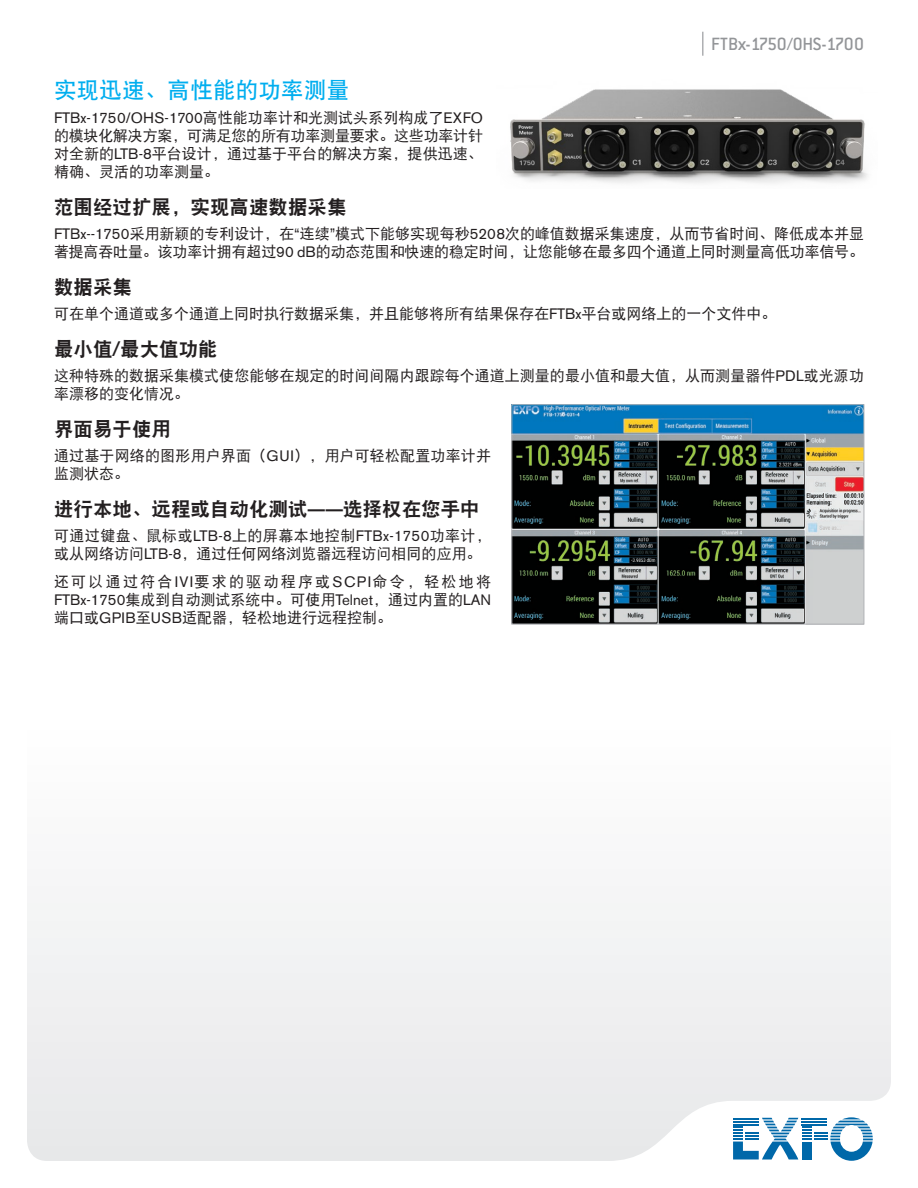
<style>
.page{position:relative;width:918px;height:1188px;background:#fff}
.page>*{position:absolute;margin:0;border:0;box-sizing:border-box;transform-origin:0 0}
.t1{font:22.5px "DF Hei W7";letter-spacing:.01em;color:#00aeef}
.t2{font:19.5px "DF Hei W9";color:#231f20}
.t3{font:500 19.5px "Conduit ITC";letter-spacing:-.02em;color:#939598}
.t4{font:15px/18px "DF Hei W5";color:#231f20}
.t5{font:15px "Akzidenz Grotesk BE";color:#231f20}
.s1{font-family:"DF Hei W5"}
.s2{font-family:"Akzidenz Grotesk BE"}
.s3{font-family:"Conduit ITC";font-weight:700;font-size:23.4px}
</style>
<div class="page">
<div style="left:27px;top:903px;width:864px;height:258px;background:#efeff0"></div>
<svg style="left:702px;top:32px;width:1px;height:24px"></svg>
<svg style="left:733px;top:1117px;width:140px;height:44px"></svg>
<img style="left:513px;top:406px;width:349px;height:217px">
<div style="left:511px;top:404px;width:353px;height:221px;border:1px solid #b2b3b7"></div>
<img style="left:510px;top:89px;width:358px;height:94px">
<h2 class="t3" style="left:711px;top:33px;width:154px">FTBx‑1750/OHS‑1700</h2>
<h1 class="t1" style="left:54px;top:79px;width:297px">实现迅速、高性能的功率测量</h1>
<p class="t5" style="left:54px;top:109px;width:431px">FTBx‑1750/OHS‑1700<span class="s1">高性能功率计和光测试头系列构成了</span>EXFO</p>
<p class="t4" style="left:54px;top:127px;width:431px;text-align:justify">的模块化解决方案，可满足您的所有功率测量要求。这些功率计针对全新的<span class="s2">LTB-8</span>平台设计，通过基于平台的解决方案，提供迅速、精确、灵活的功率测量。</p>
<h2 class="t2" style="left:54px;top:197px;width:294px">范围经过扩展，实现高速数据采集</h2>
<p class="t4" style="left:54px;top:225px;width:812px"><span class="s2">FTBx‑-1750</span>采用新颖的专利设计，在<span class="s2">“</span>连续<span class="s2">”</span>模式下能够实现每秒<span class="s2">5208</span>次的峰值数据采集速度，从而节省时间、降低成本并显著提高吞吐量。该功率计拥有超过<span class="s2">90 dB</span>的动态范围和快速的稳定时间，让您能够在最多四个通道上同时测量高低功率信号。</p>
<h2 class="t2" style="left:54px;top:277px;width:79px">数据采集</h2>
<p class="t4" style="left:54px;top:305px;width:724px">可在单个通道或多个通道上同时执行数据采集，并且能够将所有结果保存在<span class="s2">FTBx</span>平台或网络上的一个文件中。</p>
<h2 class="t2" style="left:54px;top:339px;width:165px">最小值<span class="s3">/</span>最大值功能</h2>
<p class="t4" style="left:54px;top:367px;width:811px">这种特殊的数据采集模式使您能够在规定的时间间隔内跟踪每个通道上测量的最小值和最大值，从而测量器件<span class="s2">PDL</span>或光源功率漂移的变化情况。</p>
<h2 class="t2" style="left:54px;top:419px;width:118px">界面易于使用</h2>
<p class="t4" style="left:54px;top:446px;width:439px">通过基于网络的图形用户界面（<span class="s2">GUI</span>），用户可轻松配置功率计并监测状态。</p>
<h2 class="t2" style="left:54px;top:499px;width:427px">进行本地、远程或自动化测试<span class="s3">——</span>选择权在您手中</h2>
<p class="t4" style="left:54px;top:526px;width:439px">可通过键盘、鼠标或<span class="s2">LTB-8</span>上的屏幕本地控制<span class="s2">FTBx‑1750</span>功率计，或从网络访问<span class="s2">LTB-8</span>，通过任何网络浏览器远程访问相同的应用。</p>
<p class="t4" style="left:54px;top:573px;width:439px;text-align:justify">还可以通过符合<span class="s2">IVI</span>要求的驱动程序或<span class="s2">SCPI</span>命令，轻松地将<span class="s2">FTBx‑1750</span>集成到自动测试系统中。可使用<span class="s2">Telnet</span>，通过内置的<span class="s2">LAN</span>端口或<span class="s2">GPIB</span>至<span class="s2">USB</span>适配器，轻松地进行远程控制。</p>
</div>
